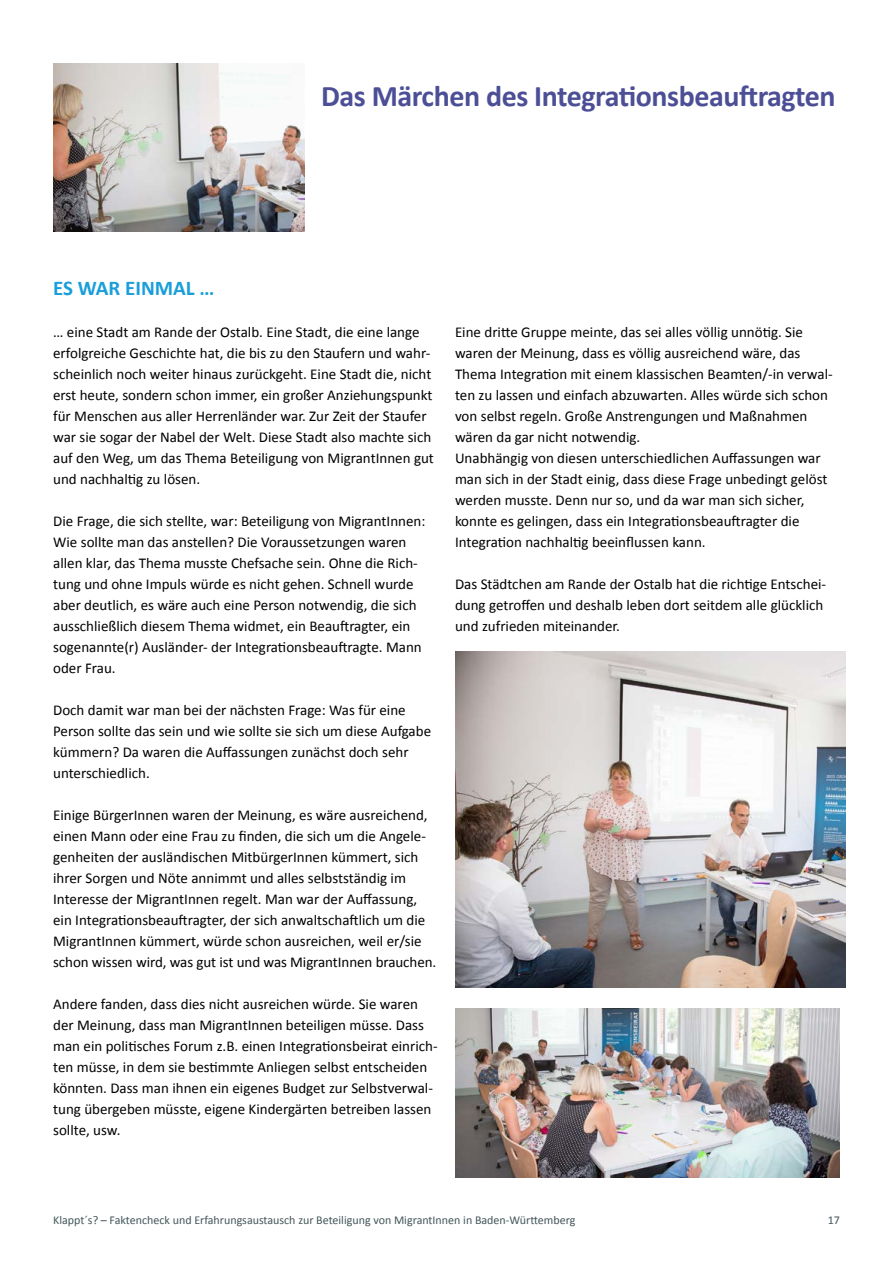
<style>
.page{position:relative;width:893px;height:1263px;background:#fff}
.page>*{position:absolute;margin:0;border:0;box-sizing:border-box;transform-origin:0 0}
.t1{font:700 30px "Calibri";letter-spacing:-.015em;color:#4c4f96}
.t2{font:700 21px "Calibri";color:#1a9eda}
.t3{font:15px/21px "Calibri";color:#000}
.t4{font:12px "Calibri";color:#435559}
</style>
<div class="page">
<img style="left:53px;top:64px;width:251px;height:168px">
<img style="left:455px;top:652px;width:390px;height:336px">
<img style="left:455px;top:1009px;width:385px;height:169px">
<h1 class="t1" style="left:321px;top:77px;width:516px">Das Märchen des Integrationsbeauftragten</h1>
<h2 class="t2" style="left:53px;top:274px;width:163px">ES WAR EINMAL …</h2>
<p class="t3" style="left:53px;top:321px;width:382px">… eine Stadt am Rande der Ostalb. Eine Stadt, die eine lange erfolgreiche Geschichte hat, die bis zu den Staufern und wahr&shy;scheinlich noch weiter hinaus zurückgeht. Eine Stadt die, nicht erst heute, sondern schon immer, ein großer Anziehungspunkt für Menschen aus aller Herrenländer war. Zur Zeit der Staufer war sie sogar der Nabel der Welt. Diese Stadt also machte sich auf den Weg, um das Thema Beteiligung von MigrantInnen gut und nachhaltig zu lösen.</p>
<p class="t3" style="left:53px;top:510px;width:374px">Die Frage, die sich stellte, war: Beteiligung von MigrantInnen:<br>Wie sollte man das anstellen? Die Voraussetzungen waren allen klar, das Thema musste Chefsache sein. Ohne die Rich&shy;tung und ohne Impuls würde es nicht gehen. Schnell wurde aber deutlich, es wäre auch eine Person notwendig, die sich ausschließlich diesem Thema widmet, ein Beauftragter, ein sogenannte(r) Ausländer- der Integrationsbeauftragte. Mann oder Frau.</p>
<p class="t3" style="left:53px;top:699px;width:379px">Doch damit war man bei der nächsten Frage: Was für eine Person sollte das sein und wie sollte sie sich um diese Aufgabe kümmern? Da waren die Auffassungen zunächst doch sehr unterschiedlich.</p>
<p class="t3" style="left:53px;top:804px;width:385px">Einige BürgerInnen waren der Meinung, es wäre ausreichend, einen Mann oder eine Frau zu finden, die sich um die Angele&shy;genheiten der ausländischen MitbürgerInnen kümmert, sich ihrer Sorgen und Nöte annimmt und alles selbstständig im Interesse der MigrantInnen regelt. Man war der Auffassung, ein Integrationsbeauftragter, der sich anwaltschaftlich um die MigrantInnen kümmert, würde schon ausreichen, weil er/sie schon wissen wird, was gut ist und was MigrantInnen brauchen.</p>
<p class="t3" style="left:53px;top:993px;width:386px">Andere fanden, dass dies nicht ausreichen würde. Sie waren der Meinung, dass man MigrantInnen beteiligen müsse. Dass man ein politisches Forum z.B. einen Integrationsbeirat einrich&shy;ten müsse, in dem sie bestimmte Anliegen selbst entscheiden könnten. Dass man ihnen ein eigenes Budget zur Selbstverwal&shy;tung übergeben müsste, eigene Kindergärten betreiben lassen sollte, usw.</p>
<p class="t3" style="left:455px;top:321px;width:379px">Eine dritte Gruppe meinte, das sei alles völlig unnötig. Sie waren der Meinung, dass es völlig ausreichend wäre, das Thema Integration mit einem klassischen Beamten/-in verwal&shy;ten zu lassen und einfach abzuwarten. Alles würde sich schon von selbst regeln. Große Anstrengungen und Maßnahmen wären da gar nicht notwendig.<br>Unabhängig von diesen unterschiedlichen Auffassungen war man sich in der Stadt einig, dass diese Frage unbedingt gelöst werden musste. Denn nur so, und da war man sich sicher, konnte es gelingen, dass ein Integrationsbeauftragter die Integration nachhaltig beeinflussen kann.</p>
<p class="t3" style="left:455px;top:573px;width:373px">Das Städtchen am Rande der Ostalb hat die richtige Entschei&shy;dung getroffen und deshalb leben dort seitdem alle glücklich und zufrieden miteinander.</p>
<p class="t4" style="left:53px;top:1212px;width:524px">Klappt´s? – Faktencheck und Erfahrungsaustausch zur Beteiligung von MigrantInnen in Baden-Württemberg</p>
<p class="t4" style="left:828px;top:1212px;width:14px">17</p>
</div>
